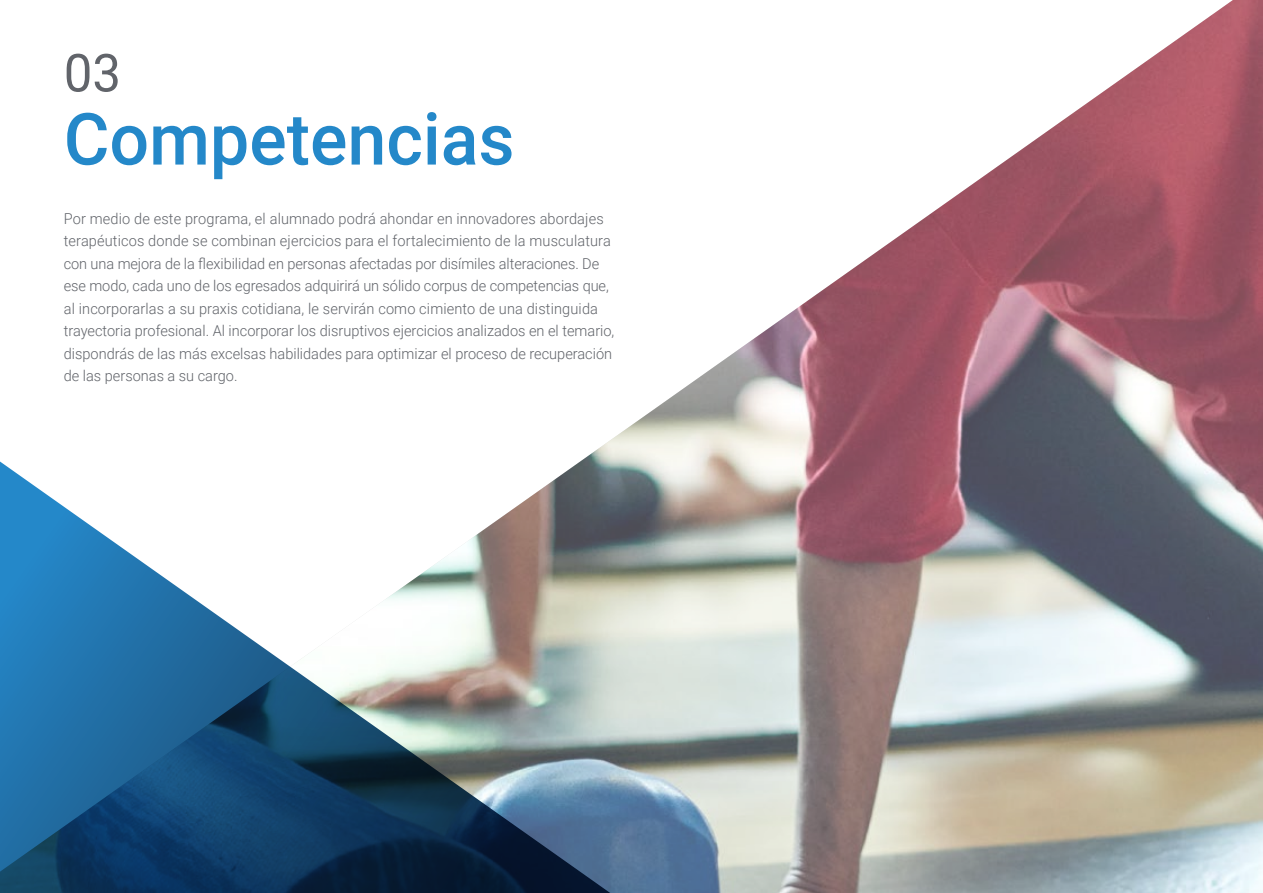
<style>
.page{position:relative;width:1263px;height:893px;background:#fff}
.page>*{position:absolute;margin:0;border:0;box-sizing:border-box;transform-origin:0 0}
.t1{font:500 72px "Roboto";color:#2488c9}
.t2{font:52.5px "Roboto";color:#61646a}
.t3{font:300 15px/22.5px "Roboto";color:#61646a}
</style>
<div class="page">
<img style="left:602px;top:0;width:661px;height:893px">
<svg style="left:0;top:446px;width:640px;height:447px"></svg>
<h2 class="t2" style="left:64px;top:36px;width:59px">03</h2>
<h1 class="t1" style="left:64px;top:89px;width:452px">Competencias</h1>
<p class="t3" style="left:64px;top:207px;width:552px">Por medio de este programa, el alumnado podrá ahondar en innovadores abordajes terapéuticos donde se combinan ejercicios para el fortalecimiento de la musculatura con una mejora de la flexibilidad en personas afectadas por disímiles alteraciones. De ese modo, cada uno de los egresados adquirirá un sólido corpus de competencias que, al incorporarlas a su praxis cotidiana, le servirán como cimiento de una distinguida trayectoria profesional. Al incorporar los disruptivos ejercicios analizados en el temario, dispondrás de las más excelsas habilidades para optimizar el proceso de recuperación de las personas a su cargo.</p>
</div>
